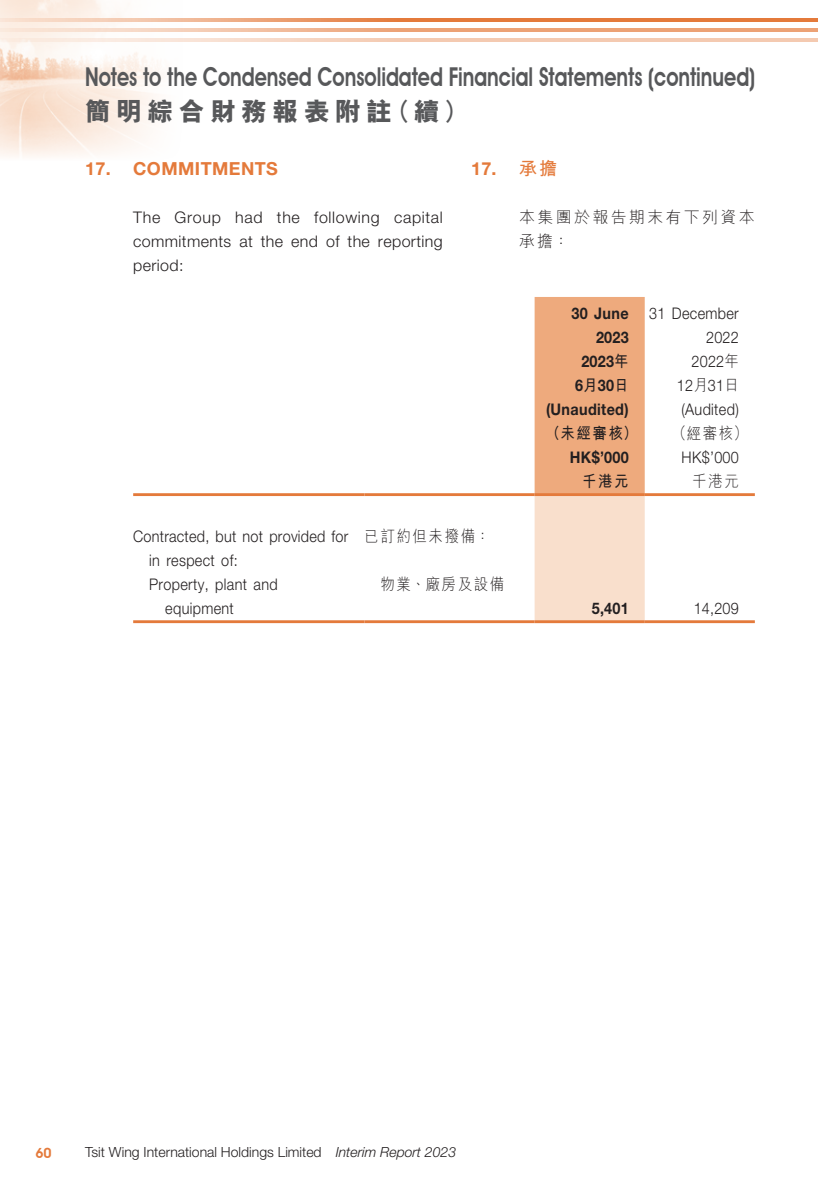
<style>
.page{position:relative;width:840px;height:1191px;background:#fff}
.page>*{position:absolute;margin:0;border:0;box-sizing:border-box;transform-origin:0 0}
.t1{font:600 26px "Avant Garde IT Cby BT";color:#57585a;scale:.77 1}
.t2{font:800 26px "M Hei HK";letter-spacing:.2em;color:#57585a}
._03_H1{font:700 18px "Helvetica Neue LT Std";letter-spacing:.025em;color:#e47a3b}
._12___P2{font:300 16px/24px "Helvetica Neue LT Std";letter-spacing:.025em;color:#231f20;text-align:justify}
._15_Table_Stub{font:300 16px/24px "Helvetica Neue LT Std";letter-spacing:.025em;color:#231f20;scale:.9 1}
._13_____P4{font:300 16px/24px "Helvetica Neue LT Std";letter-spacing:.02em;color:#231f20;text-align:right;scale:.9 1}
._13_____P4-2{font:700 16px/24px "Helvetica Neue LT Std";letter-spacing:.02em;color:#231f20;text-align:right;scale:.9 1}
._12___P2-2{font:300 16px/24px "M Hei HK";letter-spacing:.145em;color:#231f20}
._15_Table_Stub-2{font:300 16px "M Hei HK";letter-spacing:.115em;color:#231f20;scale:.9 1}
._13_____P4-3{font:700 16px "M Hei HK";letter-spacing:.115em;color:#231f20;scale:.9 1}
._13_____P4-4{font:300 16px "M Hei HK";letter-spacing:.115em;color:#231f20;scale:.9 1}
.t3{font:300 14px "Helvetica Neue LT Std";color:#231f20}
.t4{font:600 14px "Avant Garde IT Cby BT";color:#e47a3b}
.s1{font-family:"M Hei HK"}
.s2{font-style:italic}
</style>
<div class="page">
<img style="left:0;top:0;width:186px;height:157px">
<svg style="left:0;top:18px;width:817px;height:4px;background:#e99664"></svg>
<svg style="left:0;top:28px;width:817px;height:4px;background:#efb592"></svg>
<hr style="left:0;top:39px;width:817px;height:3px;background:#e47a3b">
<svg style="left:534px;top:297px;width:110px;height:323px;background:#f2bf9c"></svg>
<hr style="left:133px;top:493px;width:231px;height:3px;background:#e47a3b">
<hr style="left:364px;top:493px;width:170px;height:3px;background:#e47a3b">
<hr style="left:534px;top:493px;width:110px;height:3px;background:#e47a3b">
<hr style="left:644px;top:493px;width:110px;height:3px;background:#e47a3b">
<hr style="left:133px;top:620px;width:231px;height:3px;background:#e47a3b">
<hr style="left:364px;top:620px;width:170px;height:3px;background:#e47a3b">
<hr style="left:534px;top:620px;width:110px;height:3px;background:#e47a3b">
<hr style="left:644px;top:620px;width:110px;height:3px;background:#e47a3b">
<h1 class="t1" style="left:85px;top:61px;width:871px">Notes to the Condensed Consolidated Financial Statements (continued)</h1>
<h1 class="t2" style="left:85px;top:94px;width:384px">簡明綜合財務報表附註（續）</h1>
<p class="_03_H1" style="left:85px;top:157px;width:194px">17. COMMITMENTS</p>
<p class="_12___P2" style="left:133px;top:205px;width:311px">The Group had the following capital commitments at the end of the reporting period:</p>
<p class="_03_H1" style="left:471px;top:157px;width:88px">17. <span class="s1">承擔</span></p>
<p class="_12___P2-2" style="left:519px;top:204px;width:237px">本集團於報告期末有下列資本承擔：</p>
<p class="_13_____P4-2" style="left:571px;top:301px;width:65px">30 June<br>2023</p>
<p class="_13_____P4" style="left:648px;top:301px;width:101px">31 December<br>2022</p>
<p class="_13_____P4-2" style="left:574px;top:349px;width:61px;text-align:center">2023<span class="s1">年<br></span>6<span class="s1">月</span>30<span class="s1">日</span></p>
<p class="_13_____P4" style="left:676px;top:349px;width:70px">2022<span class="s1">年<br></span>12<span class="s1">月</span>31<span class="s1">日</span></p>
<p class="_13_____P4-2" style="left:545px;top:397px;width:93px">(Unaudited)</p>
<p class="_13_____P4" style="left:681px;top:397px;width:65px">(Audited)</p>
<p class="_13_____P4-3" style="left:545px;top:421px;width:103px">（未經審核）</p>
<p class="_13_____P4-4" style="left:671px;top:422px;width:86px">（經審核）</p>
<p class="_13_____P4-2" style="left:569px;top:445px;width:67px">HK$’000</p>
<p class="_13_____P4" style="left:681px;top:445px;width:65px">HK$’000</p>
<p class="_13_____P4-3" style="left:582px;top:469px;width:53px">千港元</p>
<p class="_13_____P4-4" style="left:692px;top:470px;width:53px">千港元</p>
<p class="_15_Table_Stub" style="left:149px;top:524px;width:223px;text-indent:-16px">Contracted, but not provided for in respect of:</p>
<p class="_15_Table_Stub-2" style="left:364px;top:525px;width:141px">已訂約但未撥備：</p>
<p class="_15_Table_Stub" style="left:165px;top:572px;width:126px;text-indent:-16px">Property, plant and equipment</p>
<p class="_15_Table_Stub-2" style="left:380px;top:573px;width:139px">物業、廠房及設備</p>
<p class="_13_____P4-2" style="left:591px;top:596px;width:42px">5,401</p>
<p class="_13_____P4" style="left:693px;top:596px;width:52px">14,209</p>
<p class="t4" style="left:35px;top:1144px;width:18px">60</p>
<p class="t3" style="left:85px;top:1143px;width:372px">Tsit Wing International Holdings Limited <span class="s2">Interim Report 2023</span></p>
</div>
